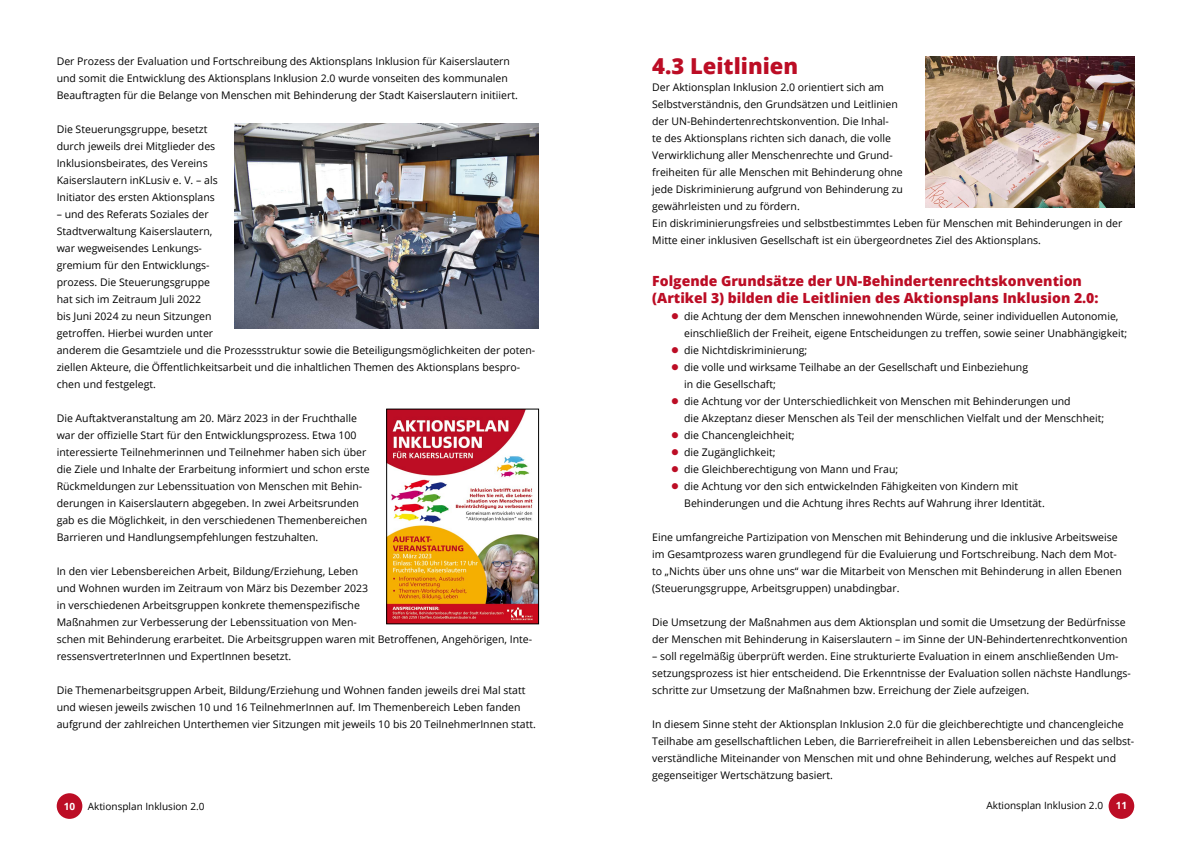
<style>
.page{position:relative;width:1191px;height:842px;background:#fff}
.page>*{position:absolute;margin:0;border:0;box-sizing:border-box;transform-origin:0 0}
.UB_2{font:800 22px "Open Sans";color:#bc0d25}
.UB3{font:800 14px/17px "Open Sans";color:#bc0d25}
.Fließtext{font:10.5px/17px "Open Sans";color:#000}
.t1{font:10px "Open Sans";color:#000}
.t2{font:700 10px "Open Sans";color:#fff}
.s1{color:#bc0d25}
</style>
<div class="page">
<div style="left:1108px;top:793px;width:26px;height:26px;background:#bc0d25;border-radius:50%"></div>
<div style="left:57px;top:793px;width:25px;height:26px;background:#bc0d25;border-radius:50%"></div>
<img style="left:388px;top:411px;width:148px;height:211px">
<div style="left:386px;top:409px;width:152px;height:215px;border:1px solid #000"></div>
<img style="left:234px;top:123px;width:305px;height:206px">
<img style="left:925px;top:57px;width:209px;height:151px">
<p class="Fließtext" style="left:57px;top:52px;width:455px">Der Prozess der Evaluation und Fortschreibung des Aktionsplans Inklusion für Kaiserslautern</p>
<p class="Fließtext" style="left:57px;top:69px;width:453px">und somit die Entwicklung des Aktionsplans Inklusion 2.0 wurde vonseiten des kommunalen</p>
<p class="Fließtext" style="left:57px;top:86px;width:462px">Beauftragten für die Belange von Menschen mit Behinderung der Stadt Kaiserslautern initiiert.</p>
<p class="Fließtext" style="left:57px;top:120px;width:162px">Die Steuerungsgruppe, besetzt durch jeweils drei Mitglieder des Inklusionsbeirates, des Vereins Kaiserslautern inKLusiv e. V. – als Initiator des ersten Aktionsplans</p>
<p class="Fließtext" style="left:57px;top:205px;width:480px">– und des Referats Soziales der<br>Stadtverwaltung Kaiserslautern,<br>war wegweisendes Lenkungs-<br>gremium für den Entwicklungs-<br>prozess. Die Steuerungsgruppe<br>hat sich im Zeitraum Juli 2022<br>bis Juni 2024 zu neun Sitzungen<br>getroffen. Hierbei wurden unter<br>anderem die Gesamtziele und die Prozessstruktur sowie die Beteiligungsmöglichkeiten der poten&shy;ziellen Akteure, die Öffentlichkeitsarbeit und die inhaltlichen Themen des Aktionsplans bespro&shy;chen und festgelegt.</p>
<p class="Fließtext" style="left:57px;top:409px;width:315px">Die Auftaktveranstaltung am 20. März 2023 in der Fruchthalle war der offizielle Start für den Entwicklungsprozess. Etwa 100 interessierte Teilnehmerinnen und Teilnehmer haben sich über die Ziele und Inhalte der Erarbeitung informiert und schon erste Rückmeldungen zur Lebenssituation von Menschen mit Behin&shy;derungen in Kaiserslautern abgegeben. In zwei Arbeitsrunden gab es die Möglichkeit, in den verschiedenen Themenbereichen Barrieren und Handlungsempfehlungen festzuhalten.</p>
<p class="Fließtext" style="left:57px;top:562px;width:477px">In den vier Lebensbereichen Arbeit, Bildung/Erziehung, Leben<br>und Wohnen wurden im Zeitraum von März bis Dezember 2023<br>in verschiedenen Arbeitsgruppen konkrete themenspezifische<br>Maßnahmen zur Verbesserung der Lebenssituation von Men-<br>schen mit Behinderung erarbeitet. Die Arbeitsgruppen waren mit Betroffenen, Angehörigen, Inte&shy;ressensvertreterInnen und ExpertInnen besetzt.</p>
<p class="Fließtext" style="left:57px;top:681px;width:481px">Die Themenarbeitsgruppen Arbeit, Bildung/Erziehung und Wohnen fanden jeweils drei Mal statt und wiesen jeweils zwischen 10 und 16 TeilnehmerInnen auf. Im Themenbereich Leben fanden aufgrund der zahlreichen Unterthemen vier Sitzungen mit jeweils 10 bis 20 TeilnehmerInnen statt.</p>
<h2 class="UB_2" style="left:652px;top:49px;width:148px">4.3 Leitlinien</h2>
<p class="Fließtext" style="left:652px;top:78px;width:472px">Der Aktionsplan Inklusion 2.0 orientiert sich am<br>Selbstverständnis, den Grundsätzen und Leitlinien<br>der UN-Behindertenrechtskonvention. Die Inhal-<br>te des Aktionsplans richten sich danach, die volle<br>Verwirklichung aller Menschenrechte und Grund-<br>freiheiten für alle Menschen mit Behinderung ohne<br>jede Diskriminierung aufgrund von Behinderung zu<br>gewährleisten und zu fördern.<br>Ein diskriminierungsfreies und selbstbestimmtes Leben für Menschen mit Behinderungen in der Mitte einer inklusiven Gesellschaft ist ein übergeordnetes Ziel des Aktionsplans.</p>
<h3 class="UB3" style="left:652px;top:272px;width:448px">Folgende Grundsätze der UN-Behindertenrechtskonvention (Artikel 3) bilden die Leitlinien des Aktionsplans Inklusion 2.0:</h3>
<p class="Fließtext" style="left:684px;top:308px;width:444px;text-indent:-13px"><span class="s1">●</span> die Achtung der dem Menschen innewohnenden Würde, seiner individuellen Autonomie, einschließlich der Freiheit, eigene Entscheidungen zu treffen, sowie seiner Unabhängigkeit;</p>
<p class="Fließtext" style="left:671px;top:342px;width:138px"><span class="s1">●</span> die Nichtdiskriminierung;</p>
<p class="Fließtext" style="left:671px;top:359px;width:358px"><span class="s1">●</span> die volle und wirksame Teilhabe an der Gesellschaft und Einbeziehung</p>
<p class="Fließtext" style="left:684px;top:376px;width:93px">in die Gesellschaft;</p>
<p class="Fließtext" style="left:671px;top:393px;width:401px"><span class="s1">●</span> die Achtung vor der Unterschiedlichkeit von Menschen mit Behinderungen und</p>
<p class="Fließtext" style="left:684px;top:410px;width:421px">die Akzeptanz dieser Menschen als Teil der menschlichen Vielfalt und der Menschheit;</p>
<p class="Fließtext" style="left:671px;top:427px;width:125px"><span class="s1">●</span> die Chancengleichheit;</p>
<p class="Fließtext" style="left:671px;top:444px;width:106px"><span class="s1">●</span> die Zugänglichkeit;</p>
<p class="Fließtext" style="left:671px;top:461px;width:229px"><span class="s1">●</span> die Gleichberechtigung von Mann und Frau;</p>
<p class="Fließtext" style="left:671px;top:478px;width:348px"><span class="s1">●</span> die Achtung vor den sich entwickelnden Fähigkeiten von Kindern mit</p>
<p class="Fließtext" style="left:684px;top:495px;width:362px">Behinderungen und die Achtung ihres Rechts auf Wahrung ihrer Identität.</p>
<p class="Fließtext" style="left:652px;top:529px;width:471px">Eine umfangreiche Partizipation von Menschen mit Behinderung und die inklusive Arbeitsweise im Gesamtprozess waren grundlegend für die Evaluierung und Fortschreibung. Nach dem Mot&shy;to „Nichts über uns ohne uns“ war die Mitarbeit von Menschen mit Behinderung in allen Ebenen (Steuerungsgruppe, Arbeitsgruppen) unabdingbar.</p>
<p class="Fließtext" style="left:652px;top:614px;width:477px">Die Umsetzung der Maßnahmen aus dem Aktionsplan und somit die Umsetzung der Bedürfnisse der Menschen mit Behinderung in Kaiserslautern – im Sinne der UN-Behindertenrechtkonvention</p>
<p class="Fließtext" style="left:652px;top:648px;width:480px">– soll regelmäßig überprüft werden. Eine strukturierte Evaluation in einem anschließenden Um&shy;setzungsprozess ist hier entscheidend. Die Erkenntnisse der Evaluation sollen nächste Handlungs&shy;schritte zur Umsetzung der Maßnahmen bzw. Erreichung der Ziele aufzeigen.</p>
<p class="Fließtext" style="left:652px;top:716px;width:483px">In diesem Sinne steht der Aktionsplan Inklusion 2.0 für die gleichberechtigte und chancengleiche Teilhabe am gesellschaftlichen Leben, die Barrierefreiheit in allen Lebensbereichen und das selbst&shy;verständliche Miteinander von Menschen mit und ohne Behinderung, welches auf Respekt und gegenseitiger Wertschätzung basiert.</p>
<p class="t2" style="left:64px;top:799px;width:13px">10</p>
<p class="t1" style="left:88px;top:800px;width:118px">Aktionsplan Inklusion 2.0</p>
<p class="t1" style="left:986px;top:799px;width:118px">Aktionsplan Inklusion 2.0</p>
<p class="t2" style="left:1115px;top:798px;width:13px">11</p>
</div>
